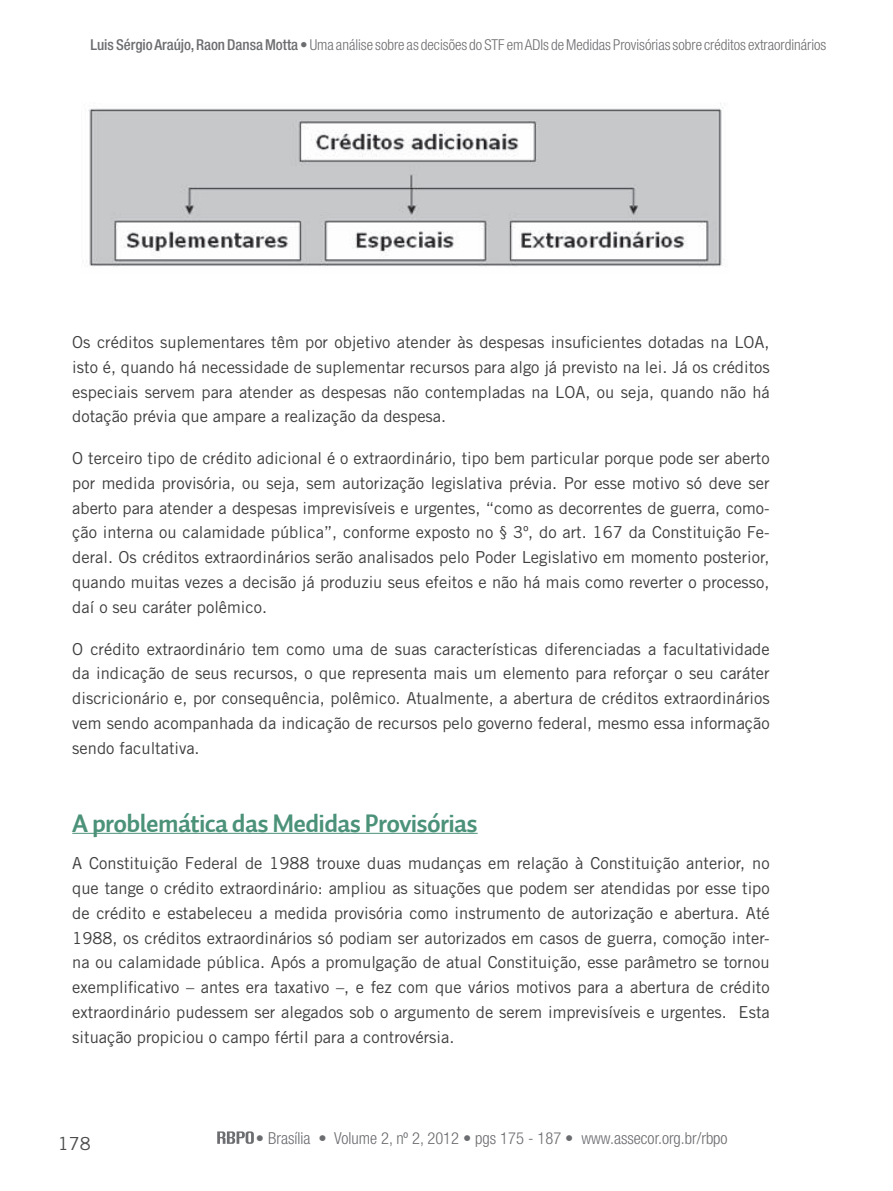
<style>
.page{position:relative;width:893px;height:1191px;background:#fff}
.page>*{position:absolute;margin:0;border:0;box-sizing:border-box;transform-origin:0 0}
.t1{font:700 25.5px "Auto 1";letter-spacing:-.025em;color:#4b9279}
.t2{font:18px "Trade Gothic";color:#4b4c4d}
.t3{font:16.5px/24.8px "Trade Gothic";color:#3e3e3f;text-align:justify}
.t4{font:300 condensed 16.5px "Helvetica Neue LT Std";color:#6c6d70}
.t5{font:300 condensed 15px "Helvetica Neue LT Std";color:#6c6d70}
.s1{font-weight:500}
.s2{font-family:"Helvetica Neue";font-weight:700}
</style>
<div class="page">
<svg style="left:217px;top:1131px;width:37px;height:12px"></svg>
<hr style="left:72px;top:833px;width:406px;height:1px;background:#4b9279">
<img style="left:88px;top:103px;width:638px;height:164px">
<p class="t5" style="left:90px;top:36px;width:737px"><span class="s1">Luis Sérgio Araújo, Raon Dansa Motta</span> • Uma análise sobre as decisões do STF em ADIs de Medidas Provisórias sobre créditos extraordinários</p>
<p class="t3" style="left:72px;top:330px;width:699px">Os créditos suplementares têm por objetivo atender às despesas insuficientes dotadas na LOA, isto é, quando há necessidade de suplementar recursos para algo já previsto na lei. Já os créditos especiais servem para atender as despesas não contempladas na LOA, ou seja, quando não há dotação prévia que ampare a realização da despesa.</p>
<p class="t3" style="left:72px;top:446px;width:699px">O terceiro tipo de crédito adicional é o extraordinário, tipo bem particular porque pode ser aberto por medida provisória, ou seja, sem autorização legislativa prévia. Por esse motivo só deve ser aberto para atender a despesas imprevisíveis e urgentes, “como as decorrentes de guerra, como&shy;ção interna ou calamidade pública”, conforme exposto no § 3º, do art. 167 da Constituição Fe&shy;deral. Os créditos extraordinários serão analisados pelo Poder Legislativo em momento posterior, quando muitas vezes a decisão já produziu seus efeitos e não há mais como reverter o processo, daí o seu caráter polêmico.</p>
<p class="t3" style="left:72px;top:636px;width:699px">O crédito extraordinário tem como uma de suas características diferenciadas a facultatividade da indicação de seus recursos, o que representa mais um elemento para reforçar o seu caráter discricionário e, por consequência, polêmico. Atualmente, a abertura de créditos extraordinários vem sendo acompanhada da indicação de recursos pelo governo federal, mesmo essa informação sendo facultativa.</p>
<h1 class="t1" style="left:72px;top:806px;width:407px">A problemática das Medidas Provisórias</h1>
<p class="t3" style="left:72px;top:851px;width:699px">A Constituição Federal de 1988 trouxe duas mudanças em relação à Constituição anterior, no que tange o crédito extraordinário: ampliou as situações que podem ser atendidas por esse tipo de crédito e estabeleceu a medida provisória como instrumento de autorização e abertura. Até 1988, os créditos extraordinários só podiam ser autorizados em casos de guerra, comoção inter&shy;na ou calamidade pública. Após a promulgação de atual Constituição, esse parâmetro se tornou exemplificativo – antes era taxativo –, e fez com que vários motivos para a abertura de crédito extraordinário pudessem ser alegados sob o argumento de serem imprevisíveis e urgentes. Esta situação propiciou o campo fértil para a controvérsia.</p>
<p class="t2" style="left:58px;top:1132px;width:34px">178</p>
<p class="t4" style="left:256px;top:1129px;width:473px"><span class="s2">•</span> Brasília • Volume 2, nº 2, 2012 • pgs 175 - 187 • www.assecor.org.br/rbpo</p>
</div>
